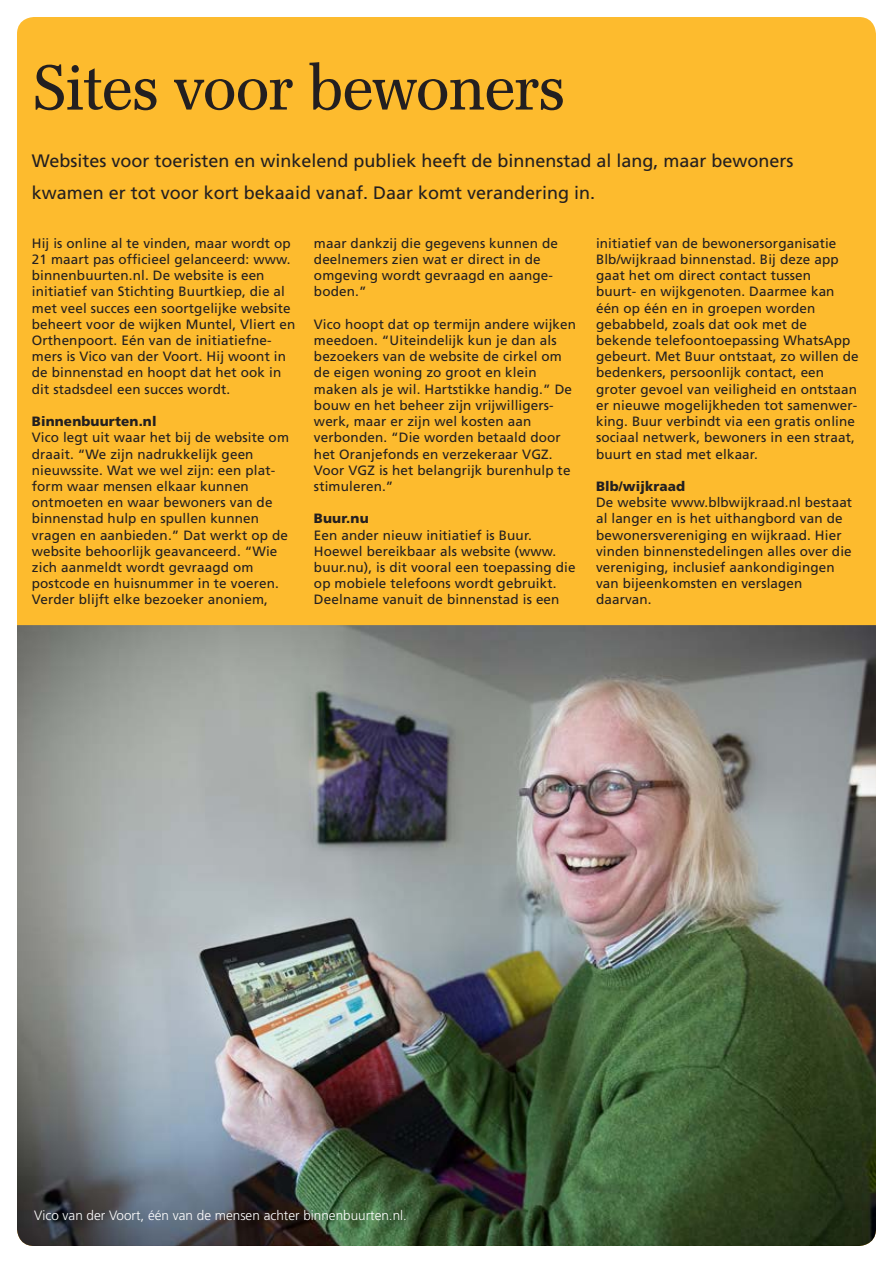
<style>
.page{position:relative;width:893px;height:1263px;background:#fff}
.page>*{position:absolute;margin:0;border:0;box-sizing:border-box;transform-origin:0 0}
.t1{font:63px "Franklin Antiqua BQ";letter-spacing:-.02em;color:#231f20}
.t2{font:18px/32.4px "Frutiger";color:#231f20}
.t3{font:13.5px/16.2px "Frutiger";letter-spacing:.01em;color:#231f20}
.t4{font:300 13.5px "Frutiger";color:#fff}
.t5{font:900 13.5px "Frutiger";letter-spacing:.01em;color:#231f20}
</style>
<div class="page">
<div style="left:17px;top:17px;width:859px;height:1229px;background:#fdbb2e;border-radius:17px"></div>
<img style="left:17px;top:625px;width:859px;height:621px">
<h1 class="t1" style="left:32px;top:53px;width:535px">Sites voor bewoners</h1>
<h2 class="t2" style="left:32px;top:144px;width:763px">Websites voor toeristen en winkelend publiek heeft de binnenstad al lang, maar bewoners kwamen er tot voor kort bekaaid vanaf. Daar komt verandering in.</h2>
<p class="t3" style="left:32px;top:235px;width:265px">Hij is online al te vinden, maar wordt op 21 maart pas officieel gelanceerd: www. binnenbuurten.nl. De website is een initiatief van Stichting Buurtkiep, die al met veel succes een soortgelijke website beheert voor de wijken Muntel, Vliert en Orthenpoort. Eén van de initiatiefne&shy;mers is Vico van der Voort. Hij woont in de binnenstad en hoopt dat het ook in dit stadsdeel een succes wordt.</p>
<p class="t5" style="left:32px;top:413px;width:126px">Binnenbuurten.nl</p>
<p class="t3" style="left:32px;top:429px;width:259px">Vico legt uit waar het bij de website om draait. “We zijn nadrukkelijk geen nieuwssite. Wat we wel zijn: een plat&shy;form waar mensen elkaar kunnen ontmoeten en waar bewoners van de binnenstad hulp en spullen kunnen vragen en aanbieden.” Dat werkt op de website behoorlijk geavanceerd. “Wie zich aanmeldt wordt gevraagd om postcode en huisnummer in te voeren.<br>Verder blijft elke bezoeker anoniem,</p>
<p class="t3" style="left:596px;top:235px;width:264px">initiatief van de bewonersorganisatie Blb/wijkraad binnenstad. Bij deze app gaat het om direct contact tussen<br>buurt- en wijkgenoten. Daarmee kan één op één en in groepen worden gebabbeld, zoals dat ook met de bekende telefoontoepassing WhatsApp gebeurt. Met Buur ontstaat, zo willen de bedenkers, persoonlijk contact, een groter gevoel van veiligheid en ontstaan er nieuwe mogelijkheden tot samenwer&shy;king. Buur verbindt via een gratis online sociaal netwerk, bewoners in een straat, buurt en stad met elkaar.</p>
<p class="t5" style="left:596px;top:478px;width:91px">Blb/wijkraad</p>
<p class="t3" style="left:596px;top:494px;width:258px">De website www.blbwijkraad.nl bestaat al langer en is het uithangbord van de bewonersvereniging en wijkraad. Hier vinden binnenstedelingen alles over die vereniging, inclusief aankondigingen van bijeenkomsten en verslagen daarvan.</p>
<p class="t3" style="left:314px;top:235px;width:245px">maar dankzij die gegevens kunnen de deelnemers zien wat er direct in de omgeving wordt gevraagd en aange&shy;boden.”</p>
<p class="t3" style="left:314px;top:316px;width:264px">Vico hoopt dat op termijn andere wijken meedoen. “Uiteindelijk kun je dan als bezoekers van de website de cirkel om de eigen woning zo groot en klein maken als je wil. Hartstikke handig.” De bouw en het beheer zijn vrijwilligers&shy;werk, maar er zijn wel kosten aan verbonden. “Die worden betaald door het Oranjefonds en verzekeraar VGZ.<br>Voor VGZ is het belangrijk burenhulp te stimuleren.”</p>
<p class="t5" style="left:314px;top:510px;width:56px">Buur.nu</p>
<p class="t3" style="left:314px;top:527px;width:263px">Een ander nieuw initiatief is Buur.<br>Hoewel bereikbaar als website (www. buur.nu), is dit vooral een toepassing die op mobiele telefoons wordt gebruikt.<br>Deelname vanuit de binnenstad is een</p>
<p class="t4" style="left:34px;top:1208px;width:374px">Vico van der Voort, één van de mensen achter binnenbuurten.nl.</p>
</div>
